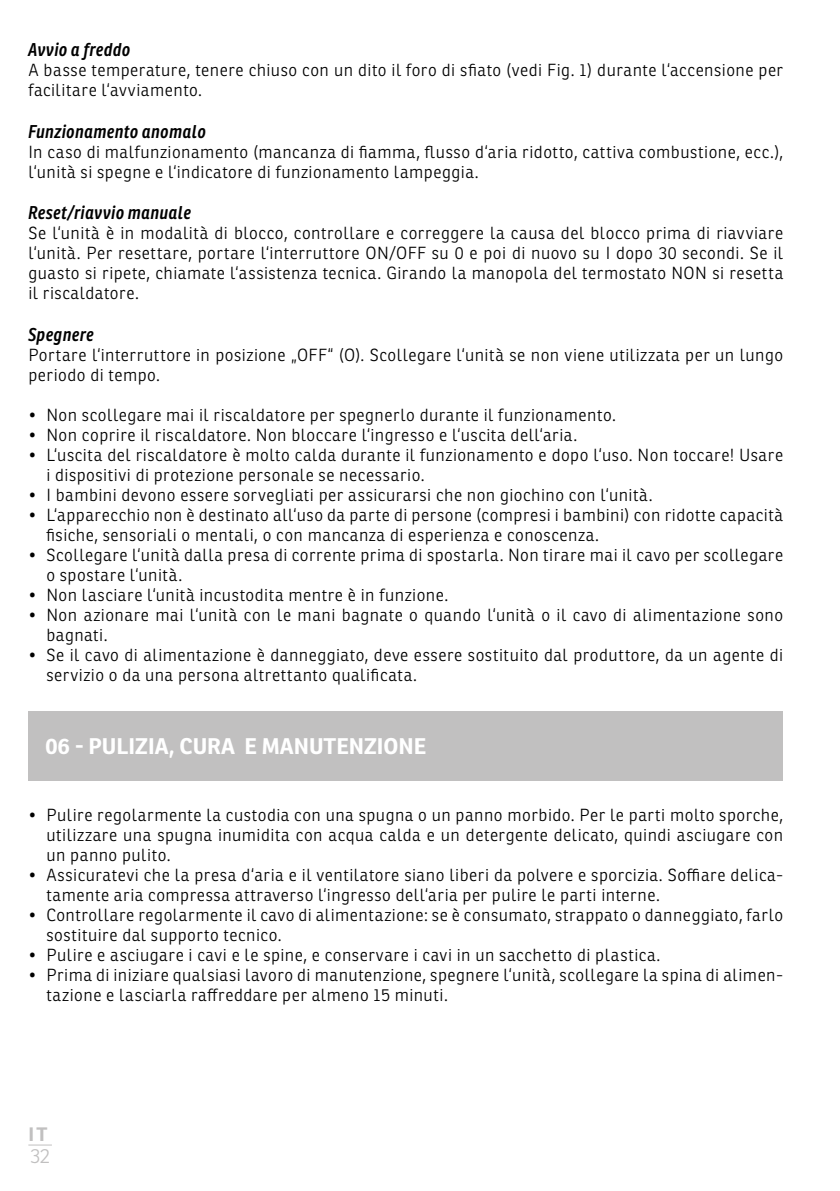
<style>
.page{position:relative;width:840px;height:1191px;background:#fff}
.page>*{position:absolute;margin:0;border:0;box-sizing:border-box;transform-origin:0 0}
.t1{font:700 22px "Ronnia";color:#fff}
.t2{font:300 20px "Ronnia";color:#c1c0c0}
.t3{font:700 18.8px "Ronnia";color:#c1c0c0}
.t4{font:italic 600 18px "Ronnia Cond";letter-spacing:.025em;color:#000}
.t5{font:300 17px/20px "Ronnia";letter-spacing:.03em;color:#000}
</style>
<div class="page">
<svg style="left:28px;top:1144px;width:24px;height:1px"></svg>
<div style="left:28px;top:711px;width:754px;height:69px;background:#c1c0c0"></div>
<p class="t4" style="left:28px;top:39px;width:103px">Avvio a freddo</p>
<p class="t5" style="left:28px;top:60px;width:755px">A basse temperature, tenere chiuso con un dito il foro di sfiato (vedi Fig. 1) durante l‘accensione per facilitare l‘avviamento.</p>
<p class="t4" style="left:28px;top:120px;width:179px">Funzionamento anomalo</p>
<p class="t5" style="left:28px;top:142px;width:756px">In caso di malfunzionamento (mancanza di fiamma, flusso d‘aria ridotto, cattiva combustione, ecc.), l‘unità si spegne e l‘indicatore di funzionamento lampeggia.</p>
<p class="t4" style="left:28px;top:202px;width:164px">Reset/riavvio manuale</p>
<p class="t5" style="left:28px;top:223px;width:756px;text-align:justify">Se l‘unità è in modalità di blocco, controllare e correggere la causa del blocco prima di riavviare l‘unità. Per resettare, portare l‘interruttore ON/OFF su 0 e poi di nuovo su I dopo 30 secondi. Se il guasto si ripete, chiamate l‘assistenza tecnica. Girando la manopola del termostato NON si resetta il riscaldatore.</p>
<p class="t4" style="left:28px;top:324px;width:67px">Spegnere</p>
<p class="t5" style="left:28px;top:345px;width:756px">Portare l‘interruttore in posizione „OFF“ (O). Scollegare l‘unità se non viene utilizzata per un lungo periodo di tempo.</p>
<p class="t5" style="left:28px;top:405px;width:589px">• Non scollegare mai il riscaldatore per spegnerlo durante il funzionamento.</p>
<p class="t5" style="left:28px;top:425px;width:550px">• Non coprire il riscaldatore. Non bloccare l‘ingresso e l‘uscita dell‘aria.</p>
<p class="t5" style="left:46px;top:445px;width:738px;text-indent:-18px">• L‘uscita del riscaldatore è molto calda durante il funzionamento e dopo l‘uso. Non toccare! Usare i dispositivi di protezione personale se necessario.</p>
<p class="t5" style="left:28px;top:485px;width:625px">• I bambini devono essere sorvegliati per assicurarsi che non giochino con l‘unità.</p>
<p class="t5" style="left:46px;top:505px;width:738px;text-indent:-18px">• L‘apparecchio non è destinato all‘uso da parte di persone (compresi i bambini) con ridotte capacità fisiche, sensoriali o mentali, o con mancanza di esperienza e conoscenza.</p>
<p class="t5" style="left:46px;top:545px;width:738px;text-indent:-18px">• Scollegare l‘unità dalla presa di corrente prima di spostarla. Non tirare mai il cavo per scollegare o spostare l‘unità.</p>
<p class="t5" style="left:28px;top:585px;width:421px">• Non lasciare l‘unità incustodita mentre è in funzione.</p>
<p class="t5" style="left:46px;top:605px;width:737px;text-indent:-18px">• Non azionare mai l‘unità con le mani bagnate o quando l‘unità o il cavo di alimentazione sono bagnati.</p>
<p class="t5" style="left:46px;top:645px;width:738px;text-indent:-18px">• Se il cavo di alimentazione è danneggiato, deve essere sostituito dal produttore, da un agente di servizio o da una persona altrettanto qualificata.</p>
<p class="t1" style="left:45px;top:732px;width:382px">06 - PULIZIA, CURA E MANUTENZIONE</p>
<p class="t5" style="left:46px;top:805px;width:738px;text-align:justify;text-indent:-18px">• Pulire regolarmente la custodia con una spugna o un panno morbido. Per le parti molto sporche, utilizzare una spugna inumidita con acqua calda e un detergente delicato, quindi asciugare con un panno pulito.</p>
<p class="t5" style="left:46px;top:865px;width:738px;text-indent:-18px">• Assicuratevi che la presa d‘aria e il ventilatore siano liberi da polvere e sporcizia. Soffiare delica&shy;tamente aria compressa attraverso l‘ingresso dell‘aria per pulire le parti interne.</p>
<p class="t5" style="left:46px;top:905px;width:738px;text-indent:-18px">• Controllare regolarmente il cavo di alimentazione: se è consumato, strappato o danneggiato, farlo sostituire dal supporto tecnico.</p>
<p class="t5" style="left:28px;top:945px;width:633px">• Pulire e asciugare i cavi e le spine, e conservare i cavi in un sacchetto di plastica.</p>
<p class="t5" style="left:46px;top:965px;width:738px;text-indent:-18px">• Prima di iniziare qualsiasi lavoro di manutenzione, spegnere l‘unità, scollegare la spina di alimen&shy;tazione e lasciarla raffreddare per almeno 15 minuti.</p>
<p class="t3" style="left:28px;top:1122px;width:20px">IT</p>
<p class="t2" style="left:30px;top:1143px;width:21px">32</p>
</div>
